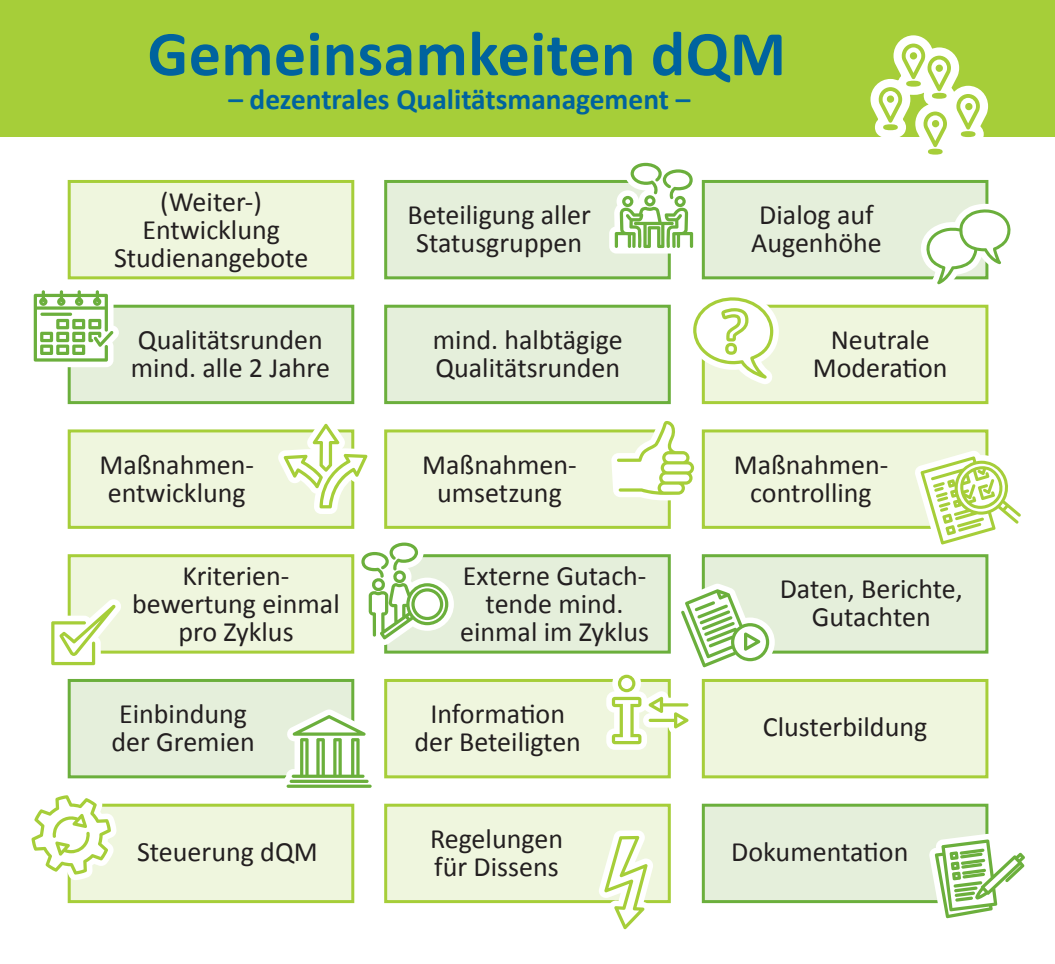
<style>
.page{position:relative;width:1055px;height:964px;background:#fff}
.page>*{position:absolute;margin:0;border:0;box-sizing:border-box;transform-origin:0 0}
.t1{font:700 64px "Calibri";letter-spacing:.005em;color:#00639e}
.t2{font:700 29.2px "Calibri";color:#00639e}
.t3{font:28px/28px "Calibri";color:#231f20;text-align:center}
</style>
<div class="page">
<div style="left:69px;top:181px;width:284px;height:97px;background:#eff6de"></div>
<div style="left:69px;top:306px;width:284px;height:97px;background:#e5efdb"></div>
<div style="left:69px;top:431px;width:284px;height:96px;background:#eff6de"></div>
<div style="left:69px;top:556px;width:284px;height:96px;background:#eff6de"></div>
<div style="left:69px;top:680px;width:284px;height:97px;background:#e5efdb"></div>
<div style="left:69px;top:805px;width:284px;height:96px;background:#eff6de"></div>
<div style="left:386px;top:181px;width:283px;height:97px;background:#e5efdb"></div>
<div style="left:386px;top:306px;width:283px;height:97px;background:#e5efdb"></div>
<div style="left:386px;top:431px;width:283px;height:96px;background:#eff6de"></div>
<div style="left:386px;top:556px;width:283px;height:96px;background:#e5efdb"></div>
<div style="left:386px;top:680px;width:283px;height:97px;background:#eff6de"></div>
<div style="left:386px;top:805px;width:283px;height:96px;background:#eff6de"></div>
<div style="left:703px;top:181px;width:283px;height:97px;background:#e5efdb"></div>
<div style="left:703px;top:306px;width:283px;height:97px;background:#eff6de"></div>
<div style="left:703px;top:431px;width:283px;height:96px;background:#eff6de"></div>
<div style="left:703px;top:556px;width:283px;height:96px;background:#e5efdb"></div>
<div style="left:703px;top:680px;width:283px;height:97px;background:#eff6de"></div>
<div style="left:703px;top:805px;width:283px;height:96px;background:#e5efdb"></div>
<div style="left:68px;top:180px;width:286px;height:99px;border:3px solid #a6ce39"></div>
<div style="left:68px;top:429px;width:286px;height:100px;border:3px solid #a6ce39"></div>
<div style="left:68px;top:554px;width:286px;height:99px;border:3px solid #a6ce39"></div>
<div style="left:68px;top:679px;width:286px;height:99px;border:3px solid #6baf3c"></div>
<div style="left:68px;top:804px;width:286px;height:99px;border:3px solid #a6ce39"></div>
<div style="left:384px;top:180px;width:286px;height:99px;border:3px solid #6baf3c"></div>
<div style="left:384px;top:305px;width:286px;height:99px;border:3px solid #6baf3c"></div>
<div style="left:384px;top:429px;width:286px;height:100px;border:3px solid #a6ce39"></div>
<div style="left:384px;top:554px;width:286px;height:99px;border:3px solid #6baf3c"></div>
<div style="left:384px;top:679px;width:286px;height:99px;border:3px solid #a6ce39"></div>
<div style="left:384px;top:804px;width:286px;height:99px;border:3px solid #a6ce39"></div>
<div style="left:701px;top:180px;width:287px;height:99px;border:3px solid #6baf3c"></div>
<div style="left:701px;top:305px;width:287px;height:99px;border:3px solid #a6ce39"></div>
<div style="left:701px;top:429px;width:287px;height:100px;border:3px solid #a6ce39"></div>
<div style="left:701px;top:554px;width:287px;height:99px;border:3px solid #6baf3c"></div>
<div style="left:701px;top:679px;width:287px;height:99px;border:3px solid #a6ce39"></div>
<div style="left:701px;top:804px;width:287px;height:99px;border:3px solid #6baf3c"></div>
<div style="left:68px;top:305px;width:286px;height:99px;border:3px solid #6baf3c"></div>
<svg style="left:33px;top:290px;width:87px;height:77px"></svg>
<svg style="left:278px;top:423px;width:90px;height:91px"></svg>
<svg style="left:51px;top:599px;width:71px;height:67px"></svg>
<svg style="left:281px;top:709px;width:91px;height:79px"></svg>
<svg style="left:31px;top:795px;width:86px;height:85px"></svg>
<svg style="left:609px;top:162px;width:85px;height:91px"></svg>
<svg style="left:644px;top:195px;width:11px;height:11px"></svg>
<svg style="left:611px;top:421px;width:84px;height:79px"></svg>
<svg style="left:361px;top:542px;width:93px;height:103px"></svg>
<svg style="left:598px;top:830px;width:55px;height:100px"></svg>
<svg style="left:916px;top:203px;width:95px;height:82px"></svg>
<svg style="left:693px;top:297px;width:86px;height:87px"></svg>
<svg style="left:914px;top:451px;width:107px;height:94px"></svg>
<svg style="left:606px;top:584px;width:168px;height:166px"></svg>
<svg style="left:929px;top:833px;width:96px;height:86px"></svg>
<div style="left:0;top:0;width:1054px;height:136px;background:#a6ce39"></div>
<svg style="left:869px;top:35px;width:120px;height:120px"></svg>
<h1 class="t1" style="left:148px;top:13px;width:640px">Gemeinsamkeiten dQM</h1>
<p class="t2" style="left:228px;top:81px;width:463px">– dezentrales Qualitätsmanagement –</p>
<p class="t3" style="left:114px;top:187px;width:196px">(Weiter-)<br>Entwicklung<br>Studienangebote</p>
<p class="t3" style="left:131px;top:326px;width:201px;text-align:left">Qualitätsrunden mind. alle 2 Jahre</p>
<p class="t3" style="left:99px;top:450px;width:156px;text-align:left">Maßnahmen&shy;entwicklung</p>
<p class="t3" style="left:132px;top:562px;width:209px">Kriterien&shy;bewertung einmal pro Zyklus</p>
<p class="t3" style="left:111px;top:700px;width:145px;text-align:left">Einbindung der Gremien</p>
<p class="t3" style="left:137px;top:838px;width:182px">Steuerung dQM</p>
<p class="t3" style="left:407px;top:201px;width:185px">Beteiligung aller<br>Statusgruppen</p>
<p class="t3" style="left:433px;top:326px;width:191px;text-align:left">mind. halbtägige<br>Qualitätsrunden</p>
<p class="t3" style="left:422px;top:450px;width:156px">Maßnahmen&shy;umsetzung</p>
<p class="t3" style="left:460px;top:562px;width:190px">Externe Gutach&shy;tende mind. einmal im Zyklus</p>
<p class="t3" style="left:414px;top:700px;width:168px">Information der Beteiligten</p>
<p class="t3" style="left:430px;top:825px;width:134px;text-align:left">Regelungen für Dissens</p>
<p class="t3" style="left:751px;top:201px;width:132px;text-align:left">Dialog auf<br>Augenhöhe</p>
<p class="t3" style="left:812px;top:326px;width:136px">Neutrale<br>Moderation</p>
<p class="t3" style="left:733px;top:450px;width:156px">Maßnahmen&shy;controlling</p>
<p class="t3" style="left:779px;top:575px;width:185px">Daten, Berichte,<br>Gutachten</p>
<p class="t3" style="left:763px;top:713px;width:166px">Clusterbildung</p>
<p class="t3" style="left:731px;top:838px;width:179px">Dokumentation</p>
</div>
